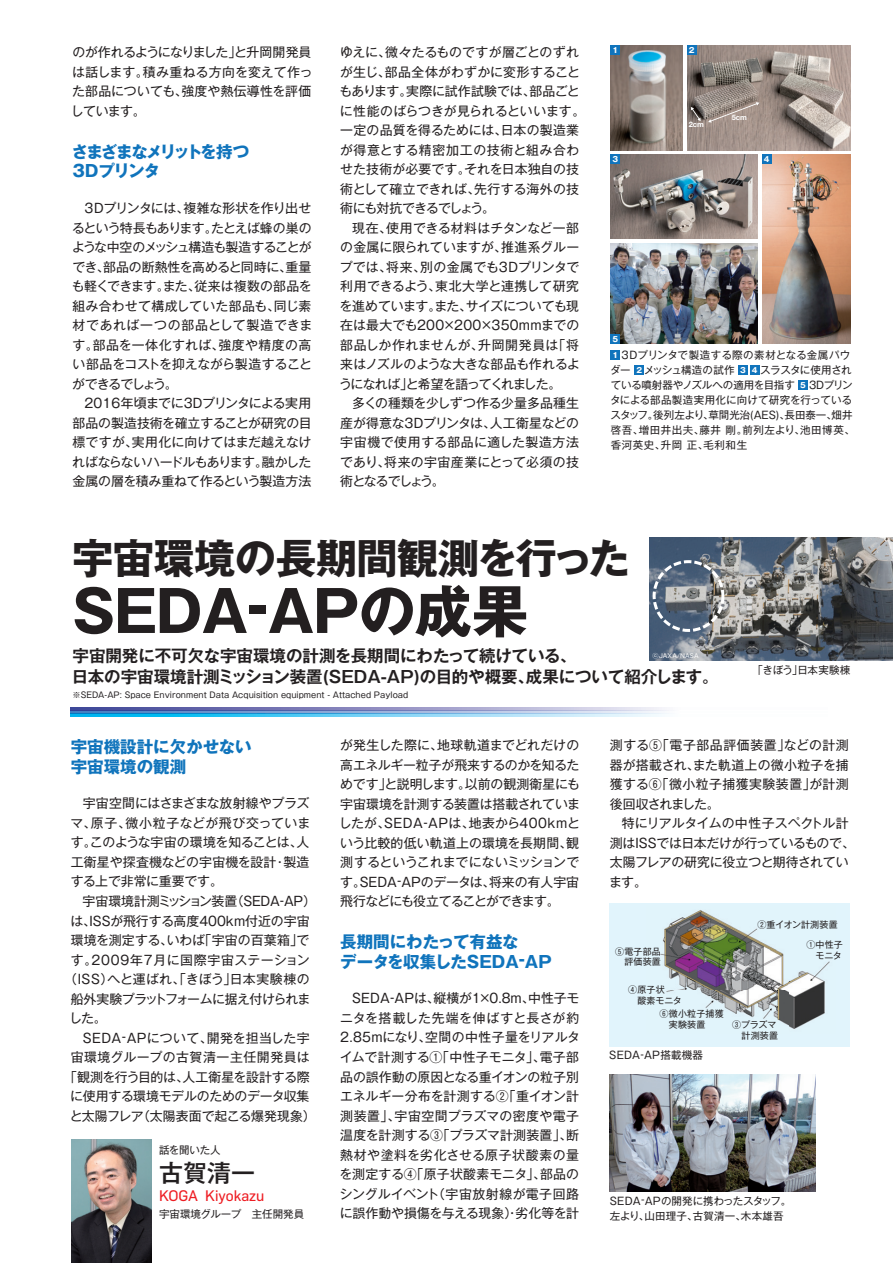
<style>
.page{position:relative;width:893px;height:1263px;background:#fff}
.page>*{position:absolute;margin:0;border:0;box-sizing:border-box;transform-origin:0 0}
.t1{font:57px "Gothic MB101 Pro Bold 90 pv RKSJ H";letter-spacing:-.02em;color:#231f20}
.t2{font:41.25px "Gothic MB101 Pro Bold 90 pv RKSJ H";letter-spacing:-.015em;color:#231f20}
.t3{font:24px "Gothic MB101 Pro Medium 90 pv RKSJ H";color:#231f20}
.t4{font:16.5px/21px "Gothic MB101 Pro De Bold 90 pv RKSJ H";color:#231f20}
.t5{font:16.5px/19.5px "Gothic MB101 Pro Bold 90 pv RKSJ H";color:#1074bc}
.t6{font:16.5px/19.5px "Gothic MB101 Pro Bold 90 pv RKSJ H";letter-spacing:-.105em;color:#1074bc}
.t7{font:15px "Flama Basic";color:#ee1d23}
.t8{font:12.9px/19.5px "Gothic MB101 Pro Regular 90 pv RKSJ H";letter-spacing:-.005em;color:#231f20;text-align:justify}
.t9{font:12.9px "Gothic MB101 Pro Regular 90 pv RKSJ H";letter-spacing:.03em;color:#231f20}
.t10{font:12.9px "Gothic MB101 Pro Regular 90 pv RKSJ H";letter-spacing:.035em;color:#231f20}
.t11{font:12.9px "Gothic MB101 Pro Regular 90 pv RKSJ H";letter-spacing:-.05em;color:#231f20}
.t12{font:12.9px "Gothic MB101 Pro Regular 90 pv RKSJ H";letter-spacing:-.03em;color:#231f20}
.t13{font:12.9px "Gothic MB101 Pro Regular 90 pv RKSJ H";letter-spacing:-.025em;color:#231f20}
.t14{font:12.9px "Gothic MB101 Pro Regular 90 pv RKSJ H";letter-spacing:.045em;color:#231f20}
.t15{font:10.5px/15px "Gothic MB101 Pro Regular 90 pv RKSJ H";color:#231f20}
.t16{font:10.5px/15px "Gothic MB101 Pro Regular 90 pv RKSJ H";letter-spacing:.02em;color:#231f20}
.t17{font:9px/10.5px "Gothic MB101 Pro Regular 90 pv RKSJ H";letter-spacing:.02em;color:#231f20}
.t18{font:9px/10.5px "Gothic MB101 Pro Regular 90 pv RKSJ H";letter-spacing:-.005em;color:#231f20}
.t19{font:8.25px "Gothic MB101 Pro Regular 90 pv RKSJ H";color:#231f20}
.t20{font:7.5px/16.4px "Gothic MB101 Pro Bold 90 pv RKSJ H";color:#fff}
.t21{font:700 7.5px "Helvetica Neue";color:#fff}
.t22{font:6px "Gothic MB101 Pro Regular 90 pv RKSJ H";letter-spacing:.02em;color:#fff}
</style>
<div class="page">
<img style="left:649px;top:538px;width:244px;height:123px">
<svg style="left:653px;top:560px;width:71px;height:72px;background:#75808c"></svg>
<img style="left:71px;top:1139px;width:81px;height:124px">
<img style="left:611px;top:45px;width:72px;height:105px">
<img style="left:687px;top:45px;width:163px;height:105px">
<img style="left:762px;top:155px;width:88px;height:189px">
<img style="left:611px;top:155px;width:147px;height:84px">
<img style="left:611px;top:243px;width:147px;height:101px">
<div style="left:611px;top:45px;width:9px;height:9px;background:#1074bc"></div>
<div style="left:687px;top:45px;width:9px;height:9px;background:#1074bc"></div>
<div style="left:762px;top:155px;width:9px;height:9px;background:#1074bc"></div>
<div style="left:611px;top:155px;width:9px;height:9px;background:#1074bc"></div>
<div style="left:611px;top:334px;width:9px;height:10px;background:#1074bc"></div>
<div style="left:611px;top:351px;width:9px;height:9px;background:#1074bc"></div>
<div style="left:635px;top:365px;width:9px;height:10px;background:#1074bc"></div>
<div style="left:738px;top:365px;width:10px;height:10px;background:#1074bc"></div>
<div style="left:750px;top:365px;width:9px;height:10px;background:#1074bc"></div>
<div style="left:798px;top:381px;width:10px;height:9px;background:#1074bc"></div>
<img style="left:610px;top:1074px;width:206px;height:118px">
<svg style="left:71px;top:708px;width:591px;height:2px"></svg>
<svg style="left:71px;top:711px;width:586px;height:2px"></svg>
<img style="left:71px;top:710px;width:757px;height:1px">
<svg style="left:71px;top:714px;width:591px;height:2px"></svg>
<img style="left:71px;top:713px;width:757px;height:1px">
<div style="left:609px;top:904px;width:240px;height:143px;background:#e1f4fc"></div>
<img style="left:660px;top:910px;width:170px;height:119px">
<svg style="left:691px;top:107px;width:10px;height:14px"></svg>
<svg style="left:708px;top:102px;width:51px;height:21px"></svg>
<p class="t8" style="left:71px;top:44px;width:243px">のが作れるようになりました」と升岡開発員は話します。積み重ねる方向を変えて作った部品についても、強度や熱伝導性を評価しています。</p>
<p class="t6" style="left:71px;top:144px;width:180px">さまざまなメリットを持つ<br>３Ｄプリンタ</p>
<p class="t8" style="left:72px;top:200px;width:242px;text-indent:11px">３Ｄプリンタには、複雑な形状を作り出せるという特長もあります。たとえば蜂の巣のような中空のメッシュ構造も製造することができ、部品の断熱性を高めると同時に、重量も軽くできます。また、従来は複数の部品を組み合わせて構成していた部品も、同じ素材であれば一つの部品として製造できます。部品を一体化すれば、強度や精度の高い部品をコストを抑えながら製造することができるでしょう。</p>
<p class="t8" style="left:72px;top:395px;width:241px;text-indent:12px">2016年頃までに３Ｄプリンタによる実用部品の製造技術を確立することが研究の目標ですが、実用化に向けてはまだ越えなければならないハードルもあります。融かした金属の層を積み重ねて作るという製造方法</p>
<p class="t8" style="left:339px;top:44px;width:247px;text-align:left">ゆえに、微々たるものですが層ごとのずれが生じ、部品全体がわずかに変形することもあります。実際に試作試験では、部品ごとに性能のばらつきが見られるといいます。一定の品質を得るためには、日本の製造業が得意とする精密加工の技術と組み合わせた技術が必要です。それを日本独自の技術として確立できれば、先行する海外の技術にも対抗できるでしょう。</p>
<p class="t8" style="left:339px;top:220px;width:242px;text-indent:13px">現在、使用できる材料はチタンなど一部の金属に限られていますが、推進系グループでは、将来、別の金属でも３Ｄプリンタで利用できるよう、東北大学と連携して研究を進めています。また、サイズについても現在は最大でも200×200×350mmまでの部品しか作れませんが、升岡開発員は「将来はノズルのような大きな部品も作れるようになれば」と希望を語ってくれました。</p>
<p class="t8" style="left:340px;top:395px;width:241px;text-indent:12px">多くの種類を少しずつ作る少量多品種生産が得意な３Ｄプリンタは、人工衛星などの宇宙機で使用する部品に適した製造方法であり、将来の宇宙産業にとって必須の技術となるでしょう。</p>
<p class="t20" style="left:612px;top:43px;width:7px">1</p>
<p class="t20" style="left:689px;top:43px;width:7px">2</p>
<p class="t21" style="left:689px;top:122px;width:17px">2cm</p>
<p class="t21" style="left:732px;top:115px;width:17px">5cm</p>
<p class="t20" style="left:612px;top:152px;width:7px">3</p>
<p class="t20" style="left:764px;top:152px;width:7px">4</p>
<p class="t20" style="left:612px;top:332px;width:7px">5<br>1</p>
<p class="t15" style="left:610px;top:349px;width:246px">　３Dプリンタで製造する際の素材となる金属パウダー　 メッシュ構造の試作　　 スラスタに使用されている噴射器やノズルへの適用を目指す　 3Dプリンタによる部品製造実用化に向けて研究を行っているスタッフ。後列左より、草間光治(AES)、長田泰一、畑井啓吾、増田井出夫、藤井 剛。前列左より、池田博英、香河英史、升岡 正、毛利和生</p>
<p class="t20" style="left:636px;top:363px;width:7px">2</p>
<p class="t20" style="left:740px;top:363px;width:19px">3 4</p>
<p class="t20" style="left:800px;top:378px;width:7px">5</p>
<h2 class="t2" style="left:72px;top:543px;width:559px">宇宙環境の長期間観測を行った</h2>
<h1 class="t1" style="left:72px;top:590px;width:458px">SEDA-APの成果</h1>
<p class="t4" style="left:72px;top:647px;width:648px">宇宙開発に不可欠な宇宙環境の計測を長期間にわたって続けている、<br>日本の宇宙環境計測ミッション装置(SEDA-AP)の目的や概要、成果について紹介します。</p>
<p class="t19" style="left:73px;top:691px;width:337px">※SEDA-AP: Space Environment Data Acquisition equipment - Attached Payload</p>
<p class="t22" style="left:653px;top:654px;width:47px">ⓒJAXA/NASA</p>
<p class="t15" style="left:752px;top:664px;width:99px">「きぼう」日本実験棟</p>
<p class="t5" style="left:71px;top:739px;width:182px">宇宙機設計に欠かせない宇宙環境の観測</p>
<p class="t8" style="left:70px;top:796px;width:242px;text-indent:12px">宇宙空間にはさまざまな放射線やプラズマ、原子、微小粒子などが飛び交っています。このような宇宙の環境を知ることは、人工衛星や探査機などの宇宙機を設計・製造する上で非常に重要です。</p>
<p class="t8" style="left:83px;top:893px;width:235px">宇宙環境計測ミッション装置（SEDA-AP）</p>
<p class="t8" style="left:70px;top:913px;width:241px">は、ISSが飛行する高度400km付近の宇宙</p>
<p class="t8" style="left:71px;top:932px;width:240px">環境を測定する、いわば「宇宙の百葉箱」で</p>
<p class="t10" style="left:71px;top:955px;width:240px">す。2009年７月に国際宇宙ステーション</p>
<p class="t9" style="left:64px;top:974px;width:247px">（ISS）へと運ばれ、「きぼう」日本実験棟の</p>
<p class="t11" style="left:71px;top:994px;width:241px">船外実験プラットフォームに据え付けられま</p>
<p class="t8" style="left:69px;top:1010px;width:39px">した。</p>
<p class="t9" style="left:83px;top:1033px;width:228px">SEDA-APについて、開発を担当した宇</p>
<p class="t14" style="left:71px;top:1052px;width:241px">宙環境グループの古賀清一主任開発員は</p>
<p class="t12" style="left:64px;top:1072px;width:247px">「観測を行う目的は、人工衛星を設計する際</p>
<p class="t13" style="left:70px;top:1091px;width:241px">に使用する環境モデルのためのデータ収集</p>
<p class="t8" style="left:70px;top:1108px;width:248px">と太陽フレア（太陽表面で起こる爆発現象）</p>
<p class="t15" style="left:159px;top:1144px;width:63px">話を聞いた人</p>
<h3 class="t3" style="left:159px;top:1164px;width:97px">古賀清一</h3>
<p class="t7" style="left:159px;top:1187px;width:107px">KOGA Kiyokazu</p>
<p class="t15" style="left:159px;top:1208px;width:147px">宇宙環境グループ　主任開発員</p>
<p class="t8" style="left:339px;top:737px;width:243px">が発生した際に、地球軌道までどれだけの高エネルギー粒子が飛来するのかを知るためです」と説明します。以前の観測衛星にも宇宙環境を計測する装置は搭載されていましたが、SEDA-APは、地表から400kmという比較的低い軌道上の環境を長期間、観測するというこれまでにないミッションです。SEDA-APのデータは、将来の有人宇宙飛行などにも役立てることができます。</p>
<p class="t5" style="left:340px;top:934px;width:213px">長期間にわたって有益な<br>データを収集したSEDA-AP</p>
<p class="t8" style="left:340px;top:991px;width:242px;text-indent:13px">SEDA-APは、縦横が１×0.8m、中性子モニタを搭載した先端を伸ばすと長さが約2.85mになり、空間の中性子量をリアルタイムで計測する①「中性子モニタ」、電子部品の誤作動の原因となる重イオンの粒子別エネルギー分布を計測する②「重イオン計測装置」、宇宙空間プラズマの密度や電子温度を計測する③「プラズマ計測装置」、断熱材や塗料を劣化させる原子状酸素の量を測定する④「原子状酸素モニタ」、部品のシングルイベント（宇宙放射線が電子回路に誤作動や損傷を与える現象）・劣化等を計</p>
<p class="t8" style="left:610px;top:737px;width:240px">測する⑤「電子部品評価装置」などの計測器が搭載され、また軌道上の微小粒子を捕獲する⑥「微小粒子捕獲実験装置」が計測後回収されました。</p>
<p class="t8" style="left:609px;top:815px;width:248px;text-align:left;text-indent:13px">特にリアルタイムの中性子スペクトル計測はISSでは日本だけが行っているもので、太陽フレアの研究に役立つと期待されています。</p>
<p class="t17" style="left:615px;top:947px;width:47px">⑤電子部品　評価装置</p>
<p class="t17" style="left:628px;top:986px;width:55px">④原子状<br>　酸素モニタ</p>
<p class="t17" style="left:660px;top:1010px;width:66px">⑥微小粒子捕獲　実験装置</p>
<p class="t16" style="left:609px;top:1049px;width:95px">SEDA-AP搭載機器</p>
<p class="t17" style="left:757px;top:920px;width:82px">②重イオン計測装置</p>
<p class="t18" style="left:732px;top:1021px;width:47px">③プラズマ　計測装置</p>
<p class="t17" style="left:806px;top:941px;width:38px">①中性子　モニタ</p>
<p class="t16" style="left:610px;top:1195px;width:183px">SEDA-APの開発に携わったスタッフ。左より、山田理子、古賀清一、木本雄吾</p>
</div>
